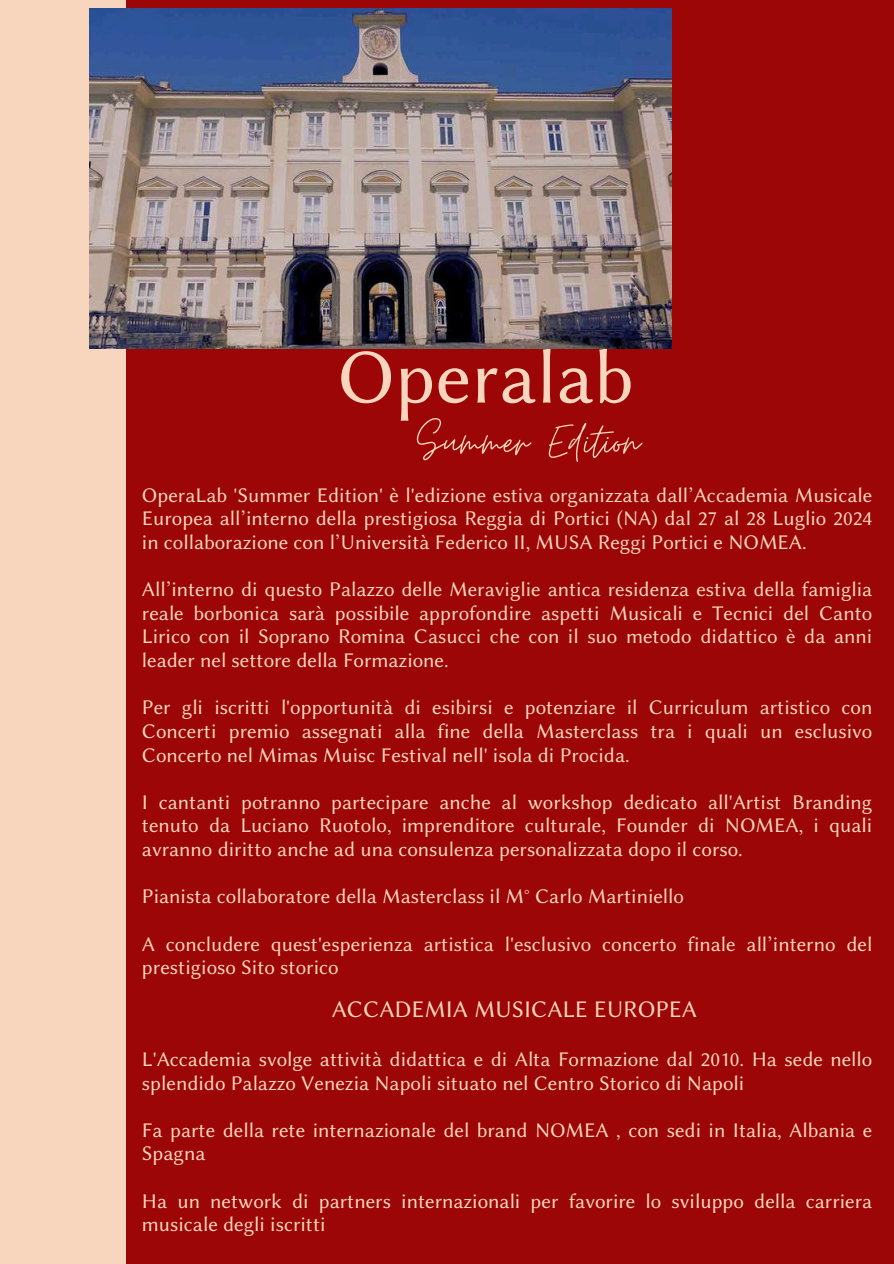
<style>
.page{position:relative;width:894px;height:1264px;background:#fff}
.page>*{position:absolute;margin:0;border:0;box-sizing:border-box;transform-origin:0 0}
.t1{font:78px "Lin Biolinum O";color:#f8d6bd}
.t2{font:52.35px "Moon Time";color:#f8d6bd}
.t3{font:24px "Lin Biolinum O";color:#f8d6bd}
.t4{font:21px/23.7px "Lin Biolinum O";color:#f8d6bd;text-align:justify}
</style>
<div class="page">
<div style="left:0;top:0;width:893px;height:1263px;background:#9d0606"></div>
<div style="left:0;top:0;width:126px;height:1263px;background:#f8d6bd"></div>
<img style="left:89px;top:9px;width:582px;height:339px">
<h1 class="t1" style="left:337px;top:333px;width:297px">Operalab</h1>
<h2 class="t2" style="left:417px;top:410px;width:224px">Summer Edition</h2>
<p class="t4" style="left:142px;top:483px;width:731px">OperaLab 'Summer Edition' è l'edizione estiva organizzata dall’Accademia Musicale Europea all’interno della prestigiosa Reggia di Portici (NA) dal 27 al 28 Luglio 2024 in collaborazione con l’Università Federico II, MUSA Reggi Portici e NOMEA.</p>
<p class="t4" style="left:142px;top:577px;width:731px">All’interno di questo Palazzo delle Meraviglie antica residenza estiva della famiglia reale borbonica sarà possibile approfondire aspetti Musicali e Tecnici del Canto Lirico con il Soprano Romina Casucci che con il suo metodo didattico è da anni leader nel settore della Formazione.</p>
<p class="t4" style="left:142px;top:695px;width:731px">Per gli iscritti l'opportunità di esibirsi e potenziare il Curriculum artistico con Concerti premio assegnati alla fine della Masterclass tra i quali un esclusivo Concerto nel Mimas Muisc Festival nell' isola di Procida.</p>
<p class="t4" style="left:142px;top:790px;width:731px">I cantanti potranno partecipare anche al workshop dedicato all'Artist Branding tenuto da Luciano Ruotolo, imprenditore culturale, Founder di NOMEA, i quali avranno diritto anche ad una consulenza personalizzata dopo il corso.</p>
<p class="t4" style="left:142px;top:884px;width:543px">Pianista collaboratore della Masterclass il M° Carlo Martiniello</p>
<p class="t4" style="left:142px;top:932px;width:731px">A concludere quest'esperienza artistica l'esclusivo concerto finale all’interno del prestigioso Sito storico</p>
<p class="t3" style="left:332px;top:995px;width:366px">ACCADEMIA MUSICALE EUROPEA</p>
<p class="t4" style="left:142px;top:1047px;width:731px">L'Accademia svolge attività didattica e di Alta Formazione dal 2010. Ha sede nello splendido Palazzo Venezia Napoli situato nel Centro Storico di Napoli</p>
<p class="t4" style="left:142px;top:1118px;width:731px">Fa parte della rete internazionale del brand NOMEA , con sedi in Italia, Albania e<br>Spagna</p>
<p class="t4" style="left:142px;top:1188px;width:731px">Ha un network di partners internazionali per favorire lo sviluppo della carriera musicale degli iscritti</p>
</div>
